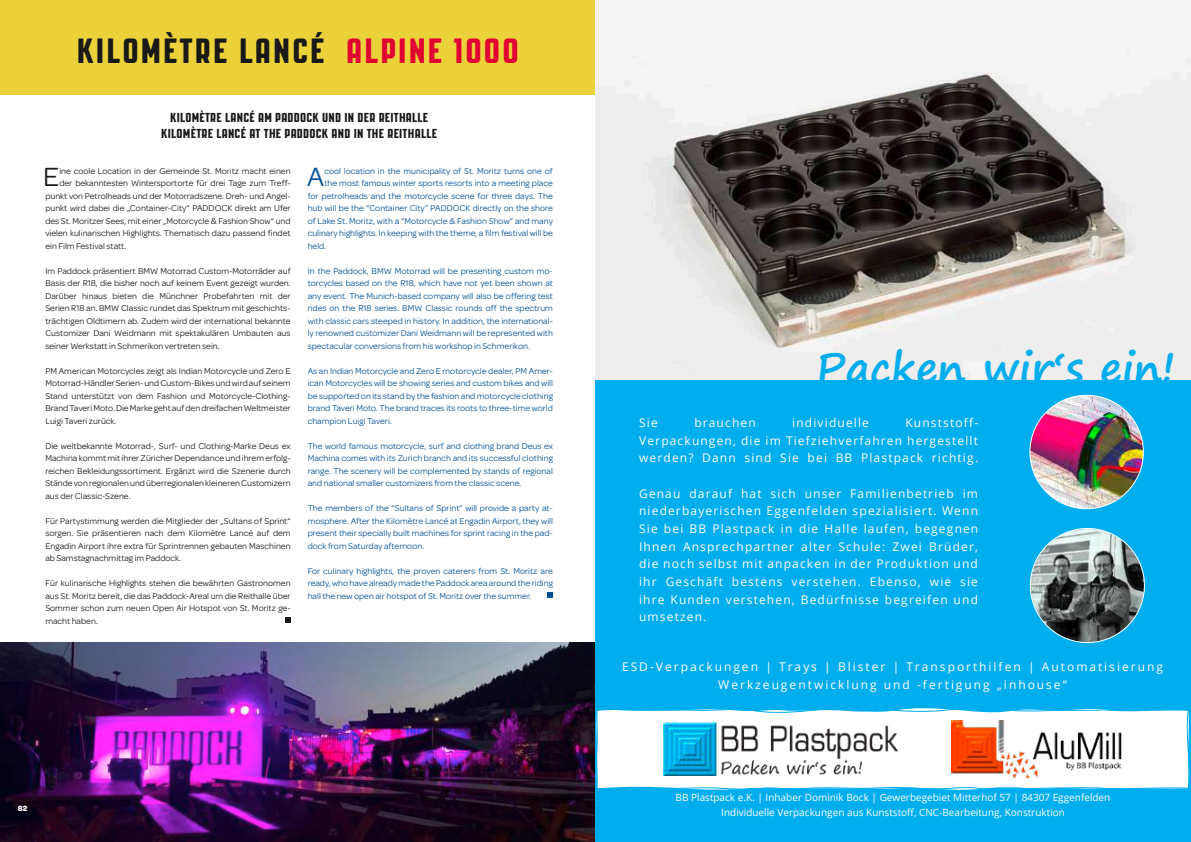
<style>
.page{position:relative;width:1191px;height:842px;background:#fff}
.page>*{position:absolute;margin:0;border:0;box-sizing:border-box;transform-origin:0 0}
.t1{font:700 42px "Segoe Print";color:#00aded}
.t2{font:35px "PAG Revolucion W00";letter-spacing:.06em;color:#1a1918}
.t3{font:28.1px "Omnes";color:#1a1918}
.t4{font:28.1px "Omnes";color:#005197}
.t5{font:13px/15.8px "PAG Revolucion W00";letter-spacing:.02em;color:#1a1918;text-align:center}
.t6{font:12px/17.6px "Open Sans";letter-spacing:.1em;color:#fff;text-align:justify}
.t7{font:12px/17.8px "Open Sans";letter-spacing:.165em;color:#fff;text-align:center}
.t8{font:10px/14.8px "Open Sans";color:#fff;text-align:center}
.t9{font:9px/12.5px "Omnes";color:#1a1918;text-align:justify}
.t10{font:9px/12.5px "Omnes";color:#005197;text-align:justify}
.t11{font:700 8px "Omnes";color:#fff}
.s1{color:#e10032}
</style>
<div class="page">
<div style="left:0;top:0;width:595px;height:94px;background:#ebd23b"></div>
<svg style="left:285px;top:618px;width:6px;height:5px"></svg>
<svg style="left:548px;top:593px;width:5px;height:5px"></svg>
<img style="left:0;top:642px;width:595px;height:200px">
<img style="left:595px;top:0;width:596px;height:380px">
<div style="left:595px;top:380px;width:596px;height:462px;background:#00aded"></div>
<img style="left:1030px;top:395px;width:113px;height:114px;border-radius:57px">
<img style="left:1047px;top:416px;width:79px;height:72px">
<svg style="left:1029px;top:528px;width:116px;height:115px"></svg>
<svg style="left:596px;top:708px;width:593px;height:82px;background:#e0f5fc"></svg>
<img style="left:663px;top:722px;width:234px;height:54px">
<img style="left:951px;top:720px;width:171px;height:57px">
<h2 class="t2" style="left:77px;top:32px;width:443px">KILOMÈTRE LANCÉ <span class="s1">ALPINE 1000</span></h2>
<h3 class="t5" style="left:161px;top:110px;width:277px">KILOMÈTRE LANCÉ AM PADDOCK UND IN DER REITHALLE<br>KILOMÈTRE LANCÉ AT THE PADDOCK AND IN THE REITHALLE</h3>
<h3 class="t3" style="left:43px;top:158px;width:18px">E</h3>
<p class="t9" style="left:59px;top:164px;width:233px">ine coole Location in der Gemeinde St. Moritz macht einen</p>
<p class="t9" style="left:59px;top:176px;width:233px">der bekanntesten Wintersportorte für drei Tage zum Treff-</p>
<p class="t9" style="left:45px;top:189px;width:247px">punkt von Petrolheads und der Motorradszene. Dreh- und Angel-</p>
<p class="t9" style="left:45px;top:201px;width:247px">punkt wird dabei die „Container-City“ PADDOCK direkt am Ufer</p>
<p class="t9" style="left:45px;top:214px;width:247px">des St. Moritzer Sees, mit einer „Motorcycle &amp; Fashion Show“ und</p>
<p class="t9" style="left:45px;top:226px;width:247px">vielen kulinarischen Highlights. Thematisch dazu passend findet</p>
<p class="t9" style="left:45px;top:239px;width:82px">ein Film Festival statt.</p>
<p class="t9" style="left:45px;top:264px;width:247px">Im Paddock präsentiert BMW Motorrad Custom-Motorräder auf Basis der R18, die bisher noch auf keinem Event gezeigt wurden.<br>Darüber hinaus bieten die Münchner Probefahrten mit der Serien R18 an. BMW Classic rundet das Spektrum mit geschichts&shy;trächtigen Oldtimern ab. Zudem wird der international bekannte Customizer Dani Weidmann mit spektakulären Umbauten aus seiner Werkstatt in Schmerikon vertreten sein.</p>
<p class="t9" style="left:45px;top:364px;width:247px">PM American Motorcycles zeigt als Indian Motorcycle und Zero E Motorrad-Händler Serien- und Custom-Bikes und wird auf seinem Stand unterstützt von dem Fashion und Motorcycle-Clothing-Brand Taveri Moto. Die Marke geht auf den dreifachen Weltmeister Luigi Taveri zurück.</p>
<p class="t9" style="left:45px;top:439px;width:247px">Die weltbekannte Motorrad-, Surf- und Clothing-Marke Deus ex Machina kommt mit ihrer Züricher Dependance und ihrem erfolg&shy;reichen Bekleidungssortiment. Ergänzt wird die Szenerie durch Stände von regionalen und überregionalen kleineren Customizern aus der Classic-Szene.</p>
<p class="t9" style="left:45px;top:514px;width:247px">Für Partystimmung werden die Mitglieder der „Sultans of Sprint“ sorgen. Sie präsentieren nach dem Kilomètre Lancé auf dem Engadin Airport ihre extra für Sprintrennen gebauten Maschinen ab Samstagnachmittag im Paddock.</p>
<p class="t9" style="left:45px;top:576px;width:247px">Für kulinarische Highlights stehen die bewährten Gastronomen aus St. Moritz bereit, die das Paddock-Areal um die Reithalle über Sommer schon zum neuen Open Air Hotspot von St. Moritz ge&shy;macht haben.</p>
<h3 class="t4" style="left:307px;top:158px;width:19px">A</h3>
<p class="t10" style="left:324px;top:164px;width:230px">cool location in the municipality of St. Moritz turns one of</p>
<p class="t10" style="left:324px;top:176px;width:230px">the most famous winter sports resorts into a meeting place</p>
<p class="t10" style="left:308px;top:189px;width:247px">for petrolheads and the motorcycle scene for three days. The</p>
<p class="t10" style="left:308px;top:201px;width:247px">hub will be the “Container City” PADDOCK directly on the shore</p>
<p class="t10" style="left:308px;top:214px;width:247px">of Lake St. Moritz, with a “Motorcycle &amp; Fashion Show” and many</p>
<p class="t10" style="left:308px;top:226px;width:247px">culinary highlights. In keeping with the theme, a film festival will be</p>
<p class="t10" style="left:308px;top:239px;width:20px">held.</p>
<p class="t10" style="left:308px;top:264px;width:247px">In the Paddock, BMW Motorrad will be presenting custom mo&shy;torcycles based on the R18, which have not yet been shown at any event. The Munich-based company will also be offering test rides on the R18 series. BMW Classic rounds off the spectrum with classic cars steeped in history. In addition, the international&shy;ly renowned customizer Dani Weidmann will be represented with spectacular conversions from his workshop in Schmerikon.</p>
<p class="t10" style="left:308px;top:364px;width:247px">As an Indian Motorcycle and Zero E motorcycle dealer, PM Amer&shy;ican Motorcycles will be showing series and custom bikes and will be supported on its stand by the fashion and motorcycle clothing brand Taveri Moto. The brand traces its roots to three-time world champion Luigi Taveri.</p>
<p class="t10" style="left:308px;top:439px;width:247px">The world famous motorcycle, surf and clothing brand Deus ex Machina comes with its Zurich branch and its successful clothing range. The scenery will be complemented by stands of regional and national smaller customizers from the classic scene.</p>
<p class="t10" style="left:308px;top:501px;width:247px">The members of the “Sultans of Sprint” will provide a party at&shy;mosphere. After the Kilomètre Lancé at Engadin Airport, they will present their specially built machines for sprint racing in the pad&shy;dock from Saturday afternoon.</p>
<p class="t10" style="left:308px;top:564px;width:247px">For culinary highlights, the proven caterers from St. Moritz are ready, who have already made the Paddock area around the riding hall the new open air hotspot of St. Moritz over the summer.</p>
<p class="t11" style="left:18px;top:802px;width:11px">82</p>
<h1 class="t1" style="left:816px;top:330px;width:361px">Packen wir‘s ein!</h1>
<h3 class="t6" style="left:639px;top:414px;width:341px;text-indent:266px">Kunststoff-Verpackungen, die im Tiefziehverfahren hergestellt werden? Dann sind Sie bei BB Plastpack richtig.</h3>
<p class="t6" style="left:639px;top:484px;width:341px">Genau darauf hat sich unser Familienbetrieb im niederbayerischen Eggenfelden spezialisiert. Wenn Sie bei BB Plastpack in die Halle laufen, begegnen Ihnen Ansprechpartner alter Schule: Zwei Brüder, die noch selbst mit anpacken in der Produktion und ihr Geschäft bestens verstehen. Ebenso, wie sie ihre Kunden verstehen, Bedürfnisse begreifen und umsetzen.</p>
<h3 class="t6" style="left:639px;top:414px;width:20px">Sie</h3>
<h3 class="t6" style="left:694px;top:414px;width:63px">brauchen</h3>
<h3 class="t6" style="left:792px;top:414px;width:78px">individuelle</h3>
<h3 class="t7" style="left:622px;top:657px;width:542px">ESD-Verpackungen | Trays | Blister | Transporthilfen | Automatisierung<br>Werkzeugentwicklung und -fertigung „inhouse“</h3>
<p class="t8" style="left:675px;top:790px;width:436px">BB Plastpack e.K. | Inhaber Dominik Bock | Gewerbegebiet Mitterhof 57 | 84307 Eggenfelden<br>Individuelle Verpackungen aus Kunststoff, CNC-Bearbeitung, Konstruktion</p>
</div>
